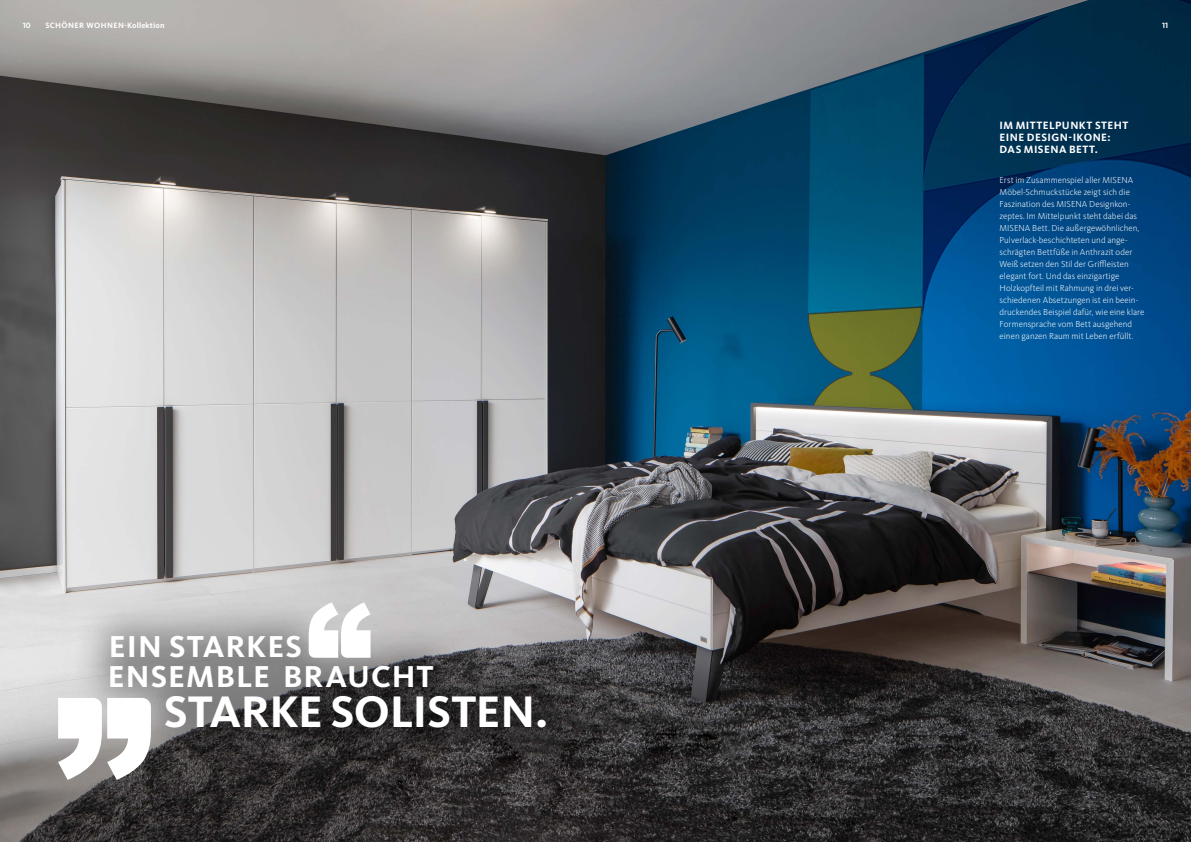
<style>
.page{position:relative;width:1191px;height:842px;background:#fff}
.page>*{position:absolute;margin:0;border:0;box-sizing:border-box;transform-origin:0 0}
.t1{font:700 45.8px "Kievit OT";letter-spacing:-.01em;color:#fff}
.t2{font:700 31.4px/29.3px "Kievit OT";letter-spacing:.035em;color:#fff}
.t3{font:700 11px/12px "Kievit OT";letter-spacing:.045em;color:#fff}
.t4{font:300 9px/12px "Kievit OT";color:#fff}
.t5{font:700 8px "Kievit OT";letter-spacing:.03em;color:#fff}
</style>
<div class="page">
<img style="left:0;top:0;width:1191px;height:842px">
<div style="left:71px;top:597px;width:513px;height:170px;background:#000;opacity:.36"></div>
<svg style="left:58px;top:698px;width:93px;height:82px"></svg>
<svg style="left:308px;top:602px;width:62px;height:56px"></svg>
<p class="t5" style="left:23px;top:21px;width:10px">10</p>
<p class="t5" style="left:45px;top:21px;width:121px">SCHÖNER WOHNEN-Kollektion</p>
<p class="t5" style="left:1162px;top:21px;width:8px">11</p>
<h2 class="t2" style="left:108px;top:632px;width:327px">EIN STARKES<br>ENSEMBLE BRAUCHT</h2>
<h1 class="t1" style="left:164px;top:685px;width:386px">STARKE SOLISTEN.</h1>
<p class="t3" style="left:999px;top:120px;width:130px">IM MITTELPUNKT STEHT<br>EINE DESIGN-IKONE:<br>DAS MISENA BETT.</p>
<p class="t4" style="left:999px;top:175px;width:146px">Erst im Zusammenspiel aller MISENA Möbel-Schmuckstücke zeigt sich die Faszination des MISENA Designkon&shy;zeptes. Im Mittelpunkt steht dabei das MISENA Bett. Die außergewöhnlichen, Pulverlack-beschichteten und ange&shy;schrägten Bettfüße in Anthrazit oder Weiß setzen den Stil der Griffleisten elegant fort. Und das einzigartige Holzkopfteil mit Rahmung in drei ver&shy;schiedenen Absetzungen ist ein beein&shy;druckendes Beispiel dafür, wie eine klare Formensprache vom Bett ausgehend einen ganzen Raum mit Leben erfüllt.</p>
</div>
